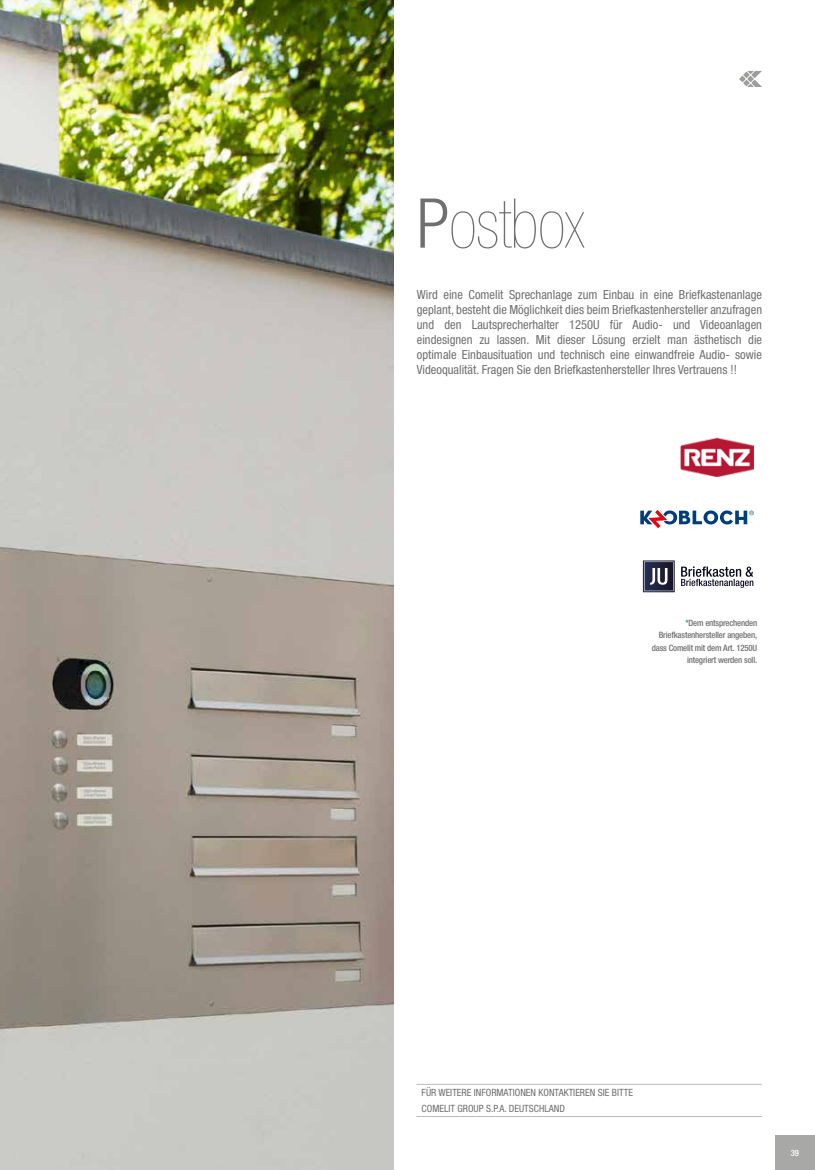
<style>
.page{position:relative;width:815px;height:1170px;background:#fff}
.page>*{position:absolute;margin:0;border:0;box-sizing:border-box;transform-origin:0 0}
.t1{font:200 condensed 68.75px "Helvetica Neue LTW1 G";letter-spacing:-.01em;color:#706f6f}
.t2{font:condensed 12.5px/15px "Helvetica Neue LTW1 G";color:#706f6f;text-align:justify}
.t3{font:condensed 10px/15px "Helvetica Neue LTW1 G";color:#706f6f}
.t4{font:500 condensed 8.75px/12.5px "Helvetica Neue LTW1 G";letter-spacing:-.02em;color:#706f6f;text-align:right}
.t5{font:500 condensed 8.75px "Helvetica Neue LTW1 G";color:#fff}
.s1{font-weight:300}
.s2{color:#009641}
</style>
<div class="page">
<svg style="left:739px;top:75px;width:7px;height:7px"></svg>
<svg style="left:743px;top:80px;width:7px;height:6px"></svg>
<svg style="left:743px;top:71px;width:7px;height:7px"></svg>
<svg style="left:747px;top:71px;width:15px;height:16px"></svg>
<hr style="left:417px;top:1083px;width:345px;height:1px;background:#bcbcbc">
<hr style="left:417px;top:1116px;width:345px;height:1px;background:#bcbcbc">
<img style="left:0;top:0;width:393px;height:1169px">
<svg style="left:681px;top:566px;width:72px;height:21px"></svg>
<svg style="left:642px;top:560px;width:33px;height:32px"></svg>
<svg style="left:640px;top:510px;width:114px;height:18px"></svg>
<img style="left:681px;top:438px;width:73px;height:39px">
<div style="left:775px;top:1135px;width:40px;height:34px;background:#a8a8a7"></div>
<h1 class="t1" style="left:417px;top:184px;width:170px"><span class="s1">P</span>ostbox</h1>
<p class="t2" style="left:417px;top:287px;width:347px">Wird eine Comelit Sprechanlage zum Einbau in eine Briefkastenanlage geplant, besteht die Möglichkeit dies beim Briefkastenhersteller anzufragen und den Lautsprecherhalter 1250U für Audio- und Videoanlagen eindesignen zu lassen. Mit dieser Lösung erzielt man ästhetisch die optimale Einbausituation und technisch eine einwandfreie Audio- sowie Videoqualität. Fragen Sie den Briefkastenhersteller Ihres Vertrauens !!</p>
<p class="t4" style="left:652px;top:616px;width:107px"><span class="s2">*</span>Dem entsprechenden<br>Briefkastenhersteller angeben, dass Comelit mit dem Art. 1250U integriert werden soll.</p>
<p class="t3" style="left:422px;top:1085px;width:213px">FÜR WEITERE INFORMATIONEN KONTAKTIEREN SIE BITTE<br>COMELIT GROUP S.P.A. DEUTSCHLAND</p>
<p class="t5" style="left:791px;top:1147px;width:10px">39</p>
</div>
